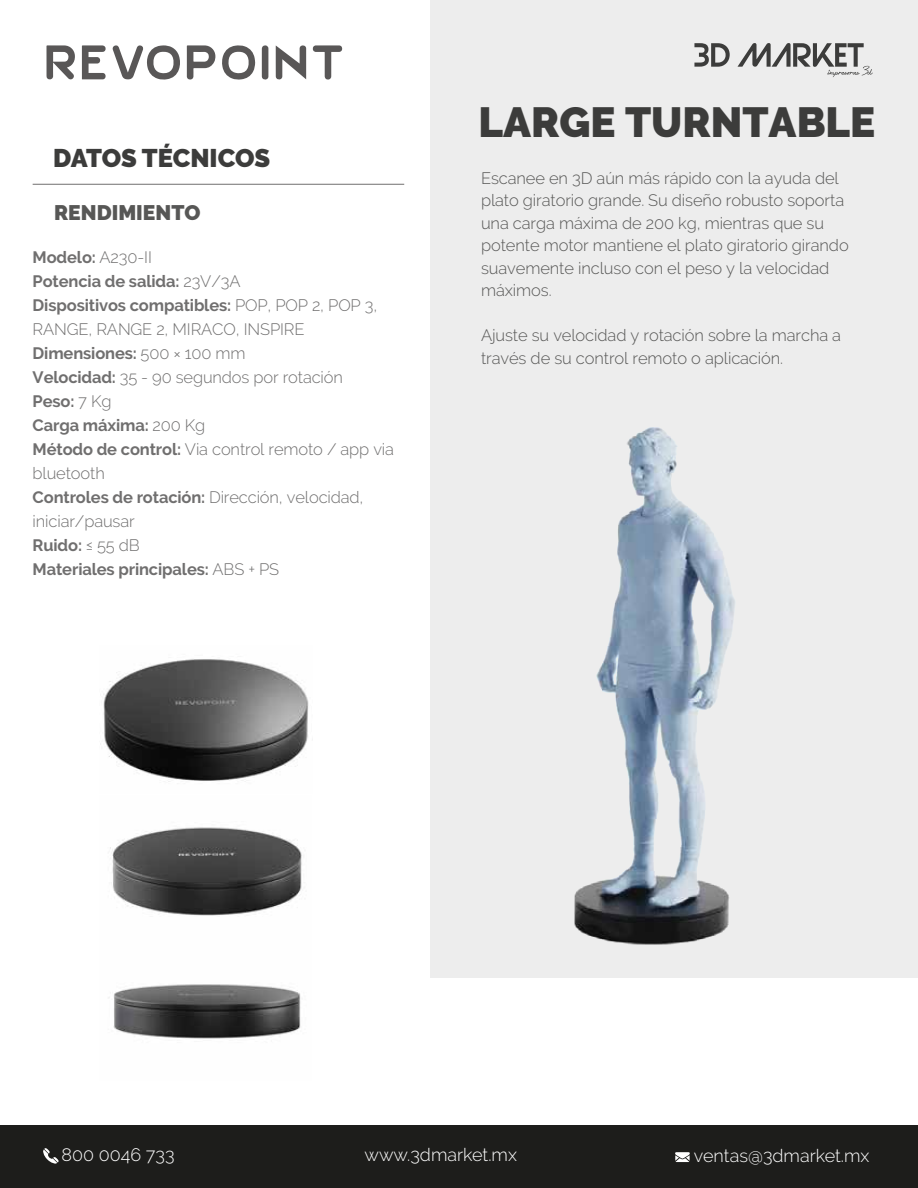
<style>
.page{position:relative;width:918px;height:1188px;background:#fff}
.page>*{position:absolute;margin:0;border:0;box-sizing:border-box;transform-origin:0 0}
.t1{font:900 42px "Raleway";color:#3c3c3b}
.t2{font:900 25.5px "Raleway";letter-spacing:-.005em;color:#3c3c3b}
.t3{font:900 21px "Raleway";color:#575756}
.t4{font:300 18px "Raleway";color:#fff}
.t5{font:300 16.5px/24px "Raleway";letter-spacing:-.01em;color:#706f6f}
.t6{font:300 16.5px/22.5px "Raleway";letter-spacing:-.005em;color:#575756}
.s1{font-weight:700}
</style>
<div class="page">
<div style="left:431px;top:0;width:487px;height:977px;background:#ededed"></div>
<div style="left:0;top:1125px;width:918px;height:63px;background:#1d1d1b"></div>
<svg style="left:43px;top:1148px;width:16px;height:16px"></svg>
<svg style="left:675px;top:1152px;width:15px;height:10px"></svg>
<svg style="left:694px;top:43px;width:36px;height:24px"></svg>
<svg style="left:738px;top:43px;width:135px;height:34px"></svg>
<hr style="left:33px;top:184px;width:371px;height:1px;background:#706f6f">
<svg style="left:47px;top:45px;width:28px;height:35px"></svg>
<svg style="left:276px;top:45px;width:30px;height:35px"></svg>
<svg style="left:222px;top:45px;width:33px;height:35px"></svg>
<svg style="left:187px;top:45px;width:28px;height:35px"></svg>
<svg style="left:82px;top:45px;width:24px;height:34px"></svg>
<svg style="left:112px;top:45px;width:68px;height:35px"></svg>
<svg style="left:313px;top:45px;width:29px;height:35px"></svg>
<svg style="left:262px;top:45px;width:6px;height:35px"></svg>
<img style="left:574px;top:427px;width:161px;height:518px">
<img style="left:110px;top:827px;width:192px;height:89px">
<img style="left:100px;top:659px;width:209px;height:123px">
<img style="left:108px;top:984px;width:193px;height:55px">
<h2 class="t2" style="left:53px;top:143px;width:218px">DATOS TÉCNICOS</h2>
<p class="t3" style="left:54px;top:200px;width:148px">RENDIMIENTO</p>
<p class="t5" style="left:33px;top:245px;width:363px"><span class="s1">Modelo:</span> A230-II<br><span class="s1">Potencia de salida:</span> 23V/3A<br><span class="s1">Dispositivos compatibles:</span> POP, POP 2, POP 3,<br>RANGE, RANGE 2, MIRACO, INSPIRE<br><span class="s1">Dimensiones:</span> 500 × 100 mm<br><span class="s1">Velocidad:</span> 35 - 90 segundos por rotación<br><span class="s1">Peso:</span> 7 Kg<br><span class="s1">Carga máxima:</span> 200 Kg<br><span class="s1">Método de control:</span> Via control remoto / app via bluetooth<br><span class="s1">Controles de rotación:</span> Dirección, velocidad, iniciar/pausar<br><span class="s1">Ruido:</span> ≤ 55 dB<br><span class="s1">Materiales principales:</span> ABS + PS</p>
<h1 class="t1" style="left:479px;top:98px;width:398px">LARGE TURNTABLE</h1>
<p class="t6" style="left:481px;top:166px;width:369px">Escanee en 3D aún más rápido con la ayuda del plato giratorio grande. Su diseño robusto soporta una carga máxima de 200 kg, mientras que su potente motor mantiene el plato giratorio girando suavemente incluso con el peso y la velocidad máximos.</p>
<p class="t6" style="left:481px;top:324px;width:362px">Ajuste su velocidad y rotación sobre la marcha a través de su control remoto o aplicación.</p>
<p class="t4" style="left:62px;top:1144px;width:114px">800 0046 733</p>
<p class="t4" style="left:365px;top:1144px;width:154px">www.3dmarket.mx</p>
<p class="t4" style="left:694px;top:1145px;width:177px">ventas@3dmarket.mx</p>
</div>
